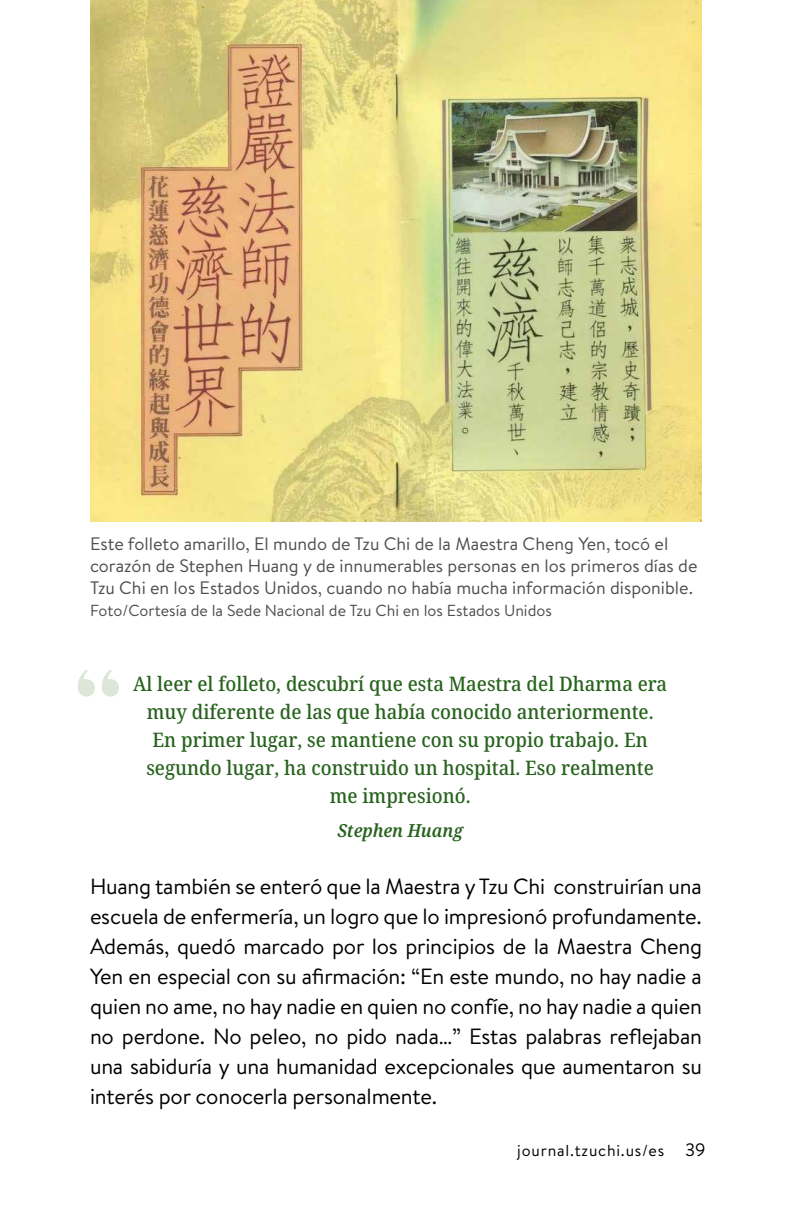
<style>
.page{position:relative;width:792px;height:1224px;background:#fff}
.page>*{position:absolute;margin:0;border:0;box-sizing:border-box;transform-origin:0 0}
.t1{font:22px/30px "Brandon Text";letter-spacing:-.01em;color:#000;text-align:justify}
.t2{font:500 semi-condensed 20px/28px "Noto Serif";color:#28631e;text-align:center}
.t3{font:18px/22px "Brandon Text";color:#4d4d4f}
.t4{font:italic 600 semi-condensed 18px "Noto Serif";color:#28631e}
.t5{font:16px "Brandon Text";color:#4d4d4f}
.t6{font:16px "Brandon Text";letter-spacing:.05em;color:#000}
.s1{font-size:18px}
</style>
<div class="page">
<img style="left:90px;top:0;width:612px;height:522px">
<img style="left:102px;top:670px;width:9px;height:24px">
<p class="t3" style="left:90px;top:532px;width:609px">Este folleto amarillo, El mundo de Tzu Chi de la Maestra Cheng Yen, tocó el corazón de Stephen Huang y de innumerables personas en los primeros días de<br>Tzu Chi en los Estados Unidos, cuando no había mucha información disponible.</p>
<p class="t5" style="left:90px;top:599px;width:463px">Foto/Cortesía de la Sede Nacional de Tzu Chi en los Estados Unidos</p>
<p class="t2" style="left:133px;top:670px;width:536px">Al leer el folleto, descubrí que esta Maestra del Dharma era muy diferente de las que había conocido anteriormente.<br>En primer lugar, se mantiene con su propio trabajo. En segundo lugar, ha construido un hospital. Eso realmente me impresionó.</p>
<p class="t4" style="left:337px;top:818px;width:127px">Stephen Huang</p>
<p class="t1" style="left:90px;top:871px;width:614px">Huang también se enteró que la Maestra y Tzu Chi construirían una escuela de enfermería, un logro que lo impresionó profundamente.<br>Además, quedó marcado por los principios de la Maestra Cheng Yen en especial con su afirmación: “En este mundo, no hay nadie a quien no ame, no hay nadie en quien no confíe, no hay nadie a quien no perdone. No peleo, no pido nada…” Estas palabras reflejaban una sabiduría y una humanidad excepcionales que aumentaron su interés por conocerla personalmente.</p>
<p class="t6" style="left:517px;top:1140px;width:190px">journal.tzuchi.us/es <span class="s1">39</span></p>
</div>
